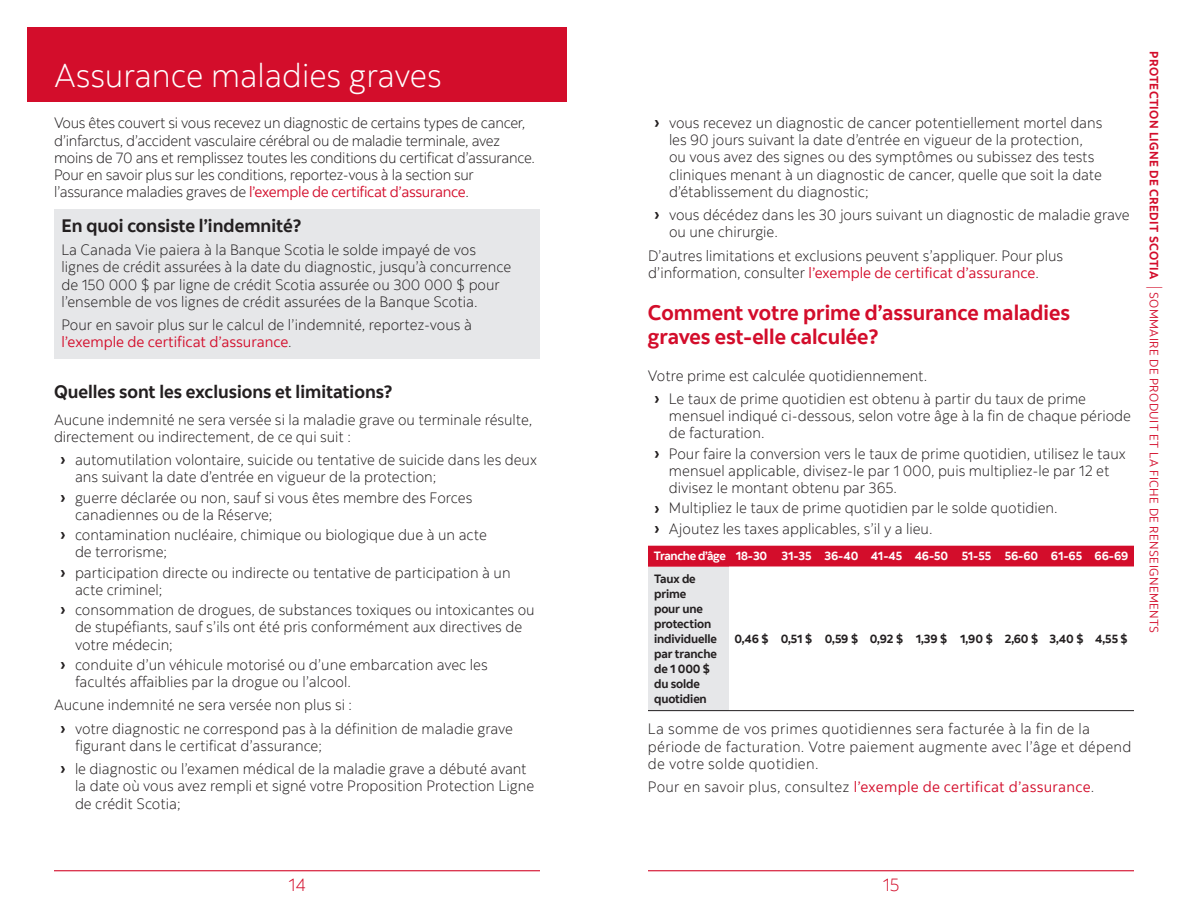
<style>
.page{position:relative;width:1188px;height:918px;background:#fff}
.page>*{position:absolute;margin:0;border:0;box-sizing:border-box;transform-origin:0 0}
.t1{font:300 33px "Scotia";color:#fff}
.t2{font:700 21px/24px "Scotia";color:#d30d2b}
.t3{font:700 18px "Scotia";color:#231f20}
.t4{font:300 18px "Scotia";color:#d30d2b}
.t5{font:300 15px/17.2px "Scotia";color:#231f20}
.t6{font:300 15px/17.2px "Scotia";letter-spacing:-.02em;color:#231f20}
.t7{font:300 15px/17.2px "Scotia";letter-spacing:.02em;color:#231f20}
.t8{font:15px "Scotia";letter-spacing:.02em;color:#d30d2b}
.t9{font:700 12px/15px "Scotia";letter-spacing:-.01em;color:#231f20}
.t10{font:12px "Scotia";letter-spacing:.03em;color:#d30d2b}
.t11{font:700 12px "Scotia";color:#fff}
.s1{font-weight:400;color:#d30d2b}
.s2{font-family:"Gilroy";font-weight:700;font-size:18px}
.s3{font-weight:300;color:#231f20}
.s4{font-weight:700}
.s5{font-weight:300;font-size:16.8px}
</style>
<div class="page">
<hr style="left:54px;top:870px;width:486px;height:1px;background:#d30d2b">
<hr style="left:648px;top:870px;width:486px;height:1px;background:#d30d2b">
<div style="left:27px;top:27px;width:540px;height:75px;background:#d30d2b"></div>
<div style="left:54px;top:210px;width:486px;height:34px;background:#e6e7e9"></div>
<div style="left:54px;top:235px;width:486px;height:83px;background:#e6e7e9"></div>
<div style="left:54px;top:310px;width:486px;height:49px;background:#e6e7e9"></div>
<div style="left:648px;top:546px;width:486px;height:21px;background:#d30d2b"></div>
<div style="left:648px;top:567px;width:81px;height:144px;background:#e6e7e9"></div>
<hr style="left:648px;top:710px;width:81px;height:1px;background:#231f20">
<hr style="left:729px;top:710px;width:45px;height:1px;background:#231f20">
<hr style="left:774px;top:710px;width:45px;height:1px;background:#231f20">
<hr style="left:819px;top:710px;width:45px;height:1px;background:#231f20">
<hr style="left:864px;top:710px;width:45px;height:1px;background:#231f20">
<hr style="left:909px;top:710px;width:45px;height:1px;background:#231f20">
<hr style="left:954px;top:710px;width:45px;height:1px;background:#231f20">
<hr style="left:999px;top:710px;width:45px;height:1px;background:#231f20">
<hr style="left:1044px;top:710px;width:45px;height:1px;background:#231f20">
<hr style="left:1089px;top:710px;width:45px;height:1px;background:#231f20">
<h1 class="t1" style="left:54px;top:55px;width:389px">Assurance maladies graves</h1>
<p class="t6" style="left:54px;top:114px;width:483px">Vous êtes couvert si vous recevez un diagnostic de certains types de cancer, d’infarctus, d’accident vasculaire cérébral ou de maladie terminale, avez moins de 70 ans et remplissez toutes les conditions du certificat d’assurance.<br>Pour en savoir plus sur les conditions, reportez-vous à la section sur l’assurance maladies graves de <span class="s1">l’exemple de certificat d’assurance</span>.</p>
<p class="t3" style="left:62px;top:214px;width:242px">En quoi consiste l’indemnité?</p>
<p class="t5" style="left:62px;top:241px;width:451px">La Canada Vie paiera à la Banque Scotia le solde impayé de vos lignes de crédit assurées à la date du diagnostic, jusqu’à concurrence de 150 000 $ par ligne de crédit Scotia assurée ou 300 000 $ pour l’ensemble de vos lignes de crédit assurées de la Banque Scotia.</p>
<p class="t5" style="left:62px;top:316px;width:412px">Pour en savoir plus sur le calcul de l’indemnité, reportez-vous à <span class="s1">l’exemple de certificat d’assurance</span>.</p>
<p class="t3" style="left:54px;top:381px;width:340px">Quelles sont les exclusions et limitations?</p>
<p class="t5" style="left:54px;top:411px;width:480px">Aucune indemnité ne sera versée si la maladie grave ou terminale résulte, directement ou indirectement, de ce qui suit :</p>
<p class="t5" style="left:75px;top:451px;width:463px;text-indent:-15px"><span class="s2">›</span> automutilation volontaire, suicide ou tentative de suicide dans les deux ans suivant la date d’entrée en vigueur de la protection;</p>
<p class="t5" style="left:75px;top:489px;width:399px;text-indent:-15px"><span class="s2">›</span> guerre déclarée ou non, sauf si vous êtes membre des Forces canadiennes ou de la Réserve;</p>
<p class="t5" style="left:75px;top:526px;width:413px;text-indent:-15px"><span class="s2">›</span> contamination nucléaire, chimique ou biologique due à un acte de terrorisme;</p>
<p class="t5" style="left:75px;top:564px;width:437px;text-indent:-15px"><span class="s2">›</span> participation directe ou indirecte ou tentative de participation à un acte criminel;</p>
<p class="t5" style="left:75px;top:601px;width:461px;text-indent:-15px"><span class="s2">›</span> consommation de drogues, de substances toxiques ou intoxicantes ou de stupéfiants, sauf s’ils ont été pris conformément aux directives de votre médecin;</p>
<p class="t5" style="left:75px;top:656px;width:414px;text-indent:-15px"><span class="s2">›</span> conduite d’un véhicule motorisé ou d’une embarcation avec les facultés affaiblies par la drogue ou l’alcool.</p>
<p class="t5" style="left:60px;top:693px;width:455px;line-height:23.2px;text-indent:-6px">Aucune indemnité ne sera versée non plus si :<br><span class="s2">›</span> votre diagnostic ne correspond pas à la définition de maladie grave</p>
<p class="t5" style="left:60px;top:734px;width:468px;line-height:23.2px;text-indent:15px">figurant dans le certificat d’assurance;<br><span class="s2">›</span> le diagnostic ou l’examen médical de la maladie grave a débuté avant</p>
<p class="t5" style="left:75px;top:777px;width:461px">la date où vous avez rempli et signé votre Proposition Protection Ligne de crédit Scotia;</p>
<p class="t5" style="left:669px;top:114px;width:435px;text-indent:-15px"><span class="s2">›</span> vous recevez un diagnostic de cancer potentiellement mortel dans les 90 jours suivant la date d’entrée en vigueur de la protection, ou vous avez des signes ou des symptômes ou subissez des tests cliniques menant à un diagnostic de cancer, quelle que soit la date d’établissement du diagnostic;</p>
<p class="t5" style="left:669px;top:206px;width:462px;text-indent:-15px"><span class="s2">›</span> vous décédez dans les 30 jours suivant un diagnostic de maladie grave ou une chirurgie.</p>
<p class="t5" style="left:648px;top:247px;width:417px">D’autres limitations et exclusions peuvent s’appliquer. Pour plus d’information, consulter <span class="s1">l’exemple de certificat d’assurance</span>.</p>
<h2 class="t2" style="left:648px;top:301px;width:424px">Comment votre prime d’assurance maladies graves est-elle calculée?</h2>
<p class="t5" style="left:654px;top:364px;width:434px;line-height:23.2px;text-indent:-6px">Votre prime est calculée quotidiennement.<br><span class="s2">›</span> Le taux de prime quotidien est obtenu à partir du taux de prime</p>
<p class="t5" style="left:669px;top:407px;width:464px">mensuel indiqué ci-dessous, selon votre âge à la fin de chaque période de facturation.</p>
<p class="t5" style="left:669px;top:445px;width:458px;text-indent:-15px"><span class="s2">›</span> Pour faire la conversion vers le taux de prime quotidien, utilisez le taux mensuel applicable, divisez-le par 1 000, puis multipliez-le par 12 et divisez le montant obtenu par 365.</p>
<p class="t5" style="left:654px;top:498px;width:405px;line-height:20.2px"><span class="s2">›</span> Multipliez le taux de prime quotidien par le solde quotidien. <span class="s2">›</span> Ajoutez les taxes applicables, s’il y a lieu.</p>
<p class="t11" style="left:654px;top:549px;width:476px">Tranche d’âge 18-30 31-35 36-40 41-45 46-50 51-55 56-60 61-65 66-69</p>
<p class="t9" style="left:654px;top:571px;width:65px">Taux de prime<br>pour une protection individuelle par tranche de 1 000 $ du solde quotidien</p>
<p class="t9" style="left:734px;top:631px;width:395px">0,46 $ 0,51 $ 0,59 $ 0,92 $ 1,39 $ 1,90 $ 2,60 $ 3,40 $ 4,55 $</p>
<p class="t7" style="left:648px;top:720px;width:485px">La somme de vos primes quotidiennes sera facturée à la fin de la période de facturation. Votre paiement augmente avec l’âge et dépend de votre solde quotidien.</p>
<p class="t8" style="left:648px;top:777px;width:448px"><span class="s3">Pour en savoir plus, consultez</span> l’exemple de certificat d’assurance<span class="s3">.</span></p>
<p class="t10" style="left:1162px;top:51px;width:584px;rotate:90deg"><span class="s4">PROTECTION LIGNE DE CREDIT SCOTIA</span> <span class="s5">|</span> SOMMAIRE DE PRODUIT ET LA FICHE DE RENSEIGNEMENTS</p>
<p class="t4" style="left:288px;top:873px;width:19px">14</p>
<p class="t4" style="left:883px;top:873px;width:18px">15</p>
</div>
